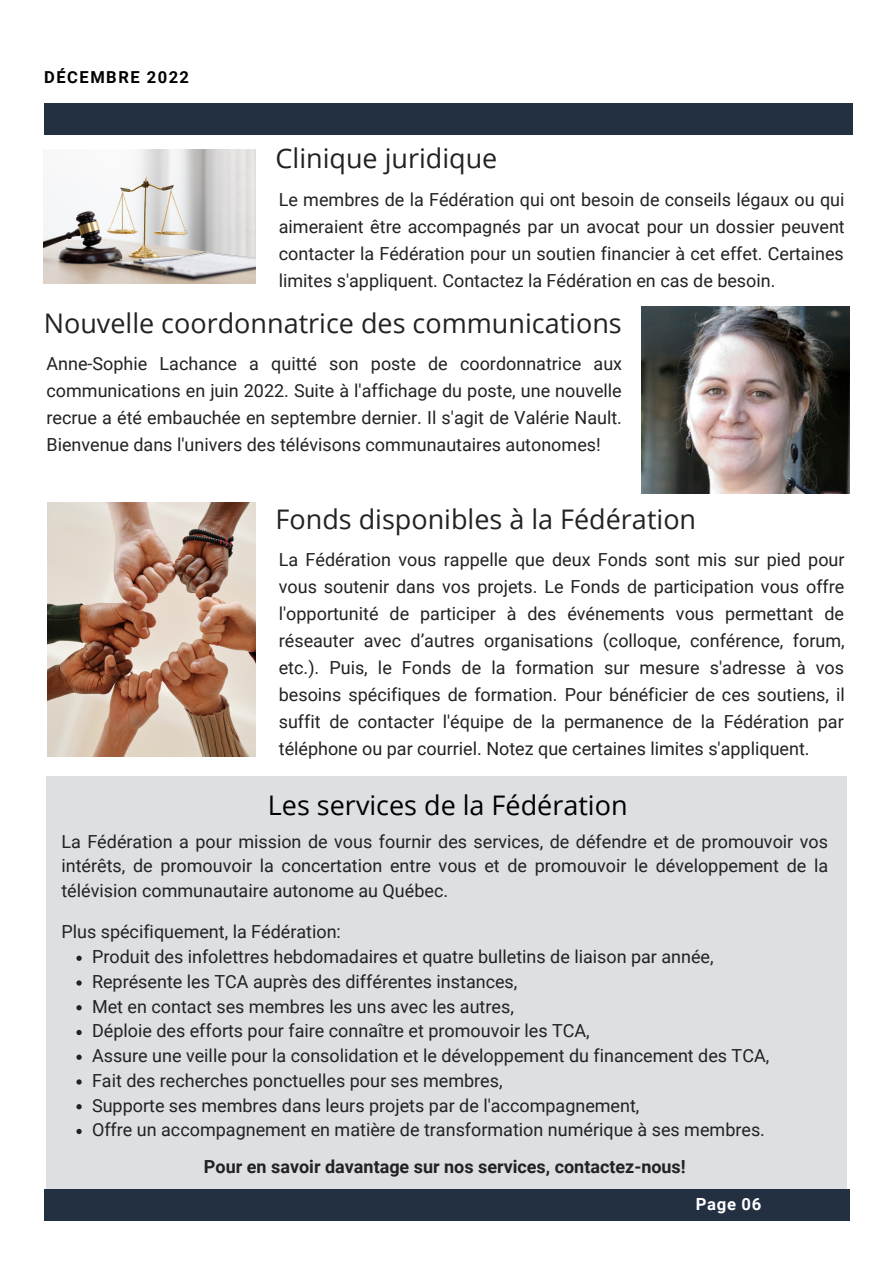
<style>
.page{position:relative;width:893px;height:1264px;background:#fff}
.page>*{position:absolute;margin:0;border:0;box-sizing:border-box;transform-origin:0 0}
.t1{font:27px "Open Sans";color:#222}
.t2{font:27px "Open Sans";color:#000}
.t3{font:18px/27px "Roboto";color:#222;text-align:justify}
.t4{font:700 18px "Roboto";color:#222}
.t5{font:700 16.65px "Roboto";letter-spacing:.04em;color:#fff}
.t6{font:700 16.5px "Roboto";letter-spacing:.09em;color:#000}
</style>
<div class="page">
<div style="left:44px;top:103px;width:808px;height:32px;background:#223042"></div>
<div style="left:44px;top:1188px;width:805px;height:32px;background:#223042"></div>
<img style="left:47px;top:502px;width:208px;height:254px">
<img style="left:44px;top:149px;width:211px;height:134px">
<img style="left:641px;top:306px;width:208px;height:187px">
<div style="left:46px;top:776px;width:801px;height:412px;background:#dddfe2"></div>
<svg style="left:76px;top:955px;width:6px;height:5px"></svg>
<svg style="left:76px;top:980px;width:6px;height:5px"></svg>
<svg style="left:76px;top:1005px;width:6px;height:5px"></svg>
<svg style="left:76px;top:1029px;width:6px;height:6px"></svg>
<svg style="left:76px;top:1054px;width:6px;height:5px"></svg>
<svg style="left:76px;top:1079px;width:6px;height:5px"></svg>
<svg style="left:76px;top:1104px;width:6px;height:5px"></svg>
<svg style="left:76px;top:1128px;width:6px;height:6px"></svg>
<p class="t6" style="left:44px;top:68px;width:146px">DÉCEMBRE 2022</p>
<h1 class="t1" style="left:275px;top:139px;width:223px">Clinique juridique</h1>
<p class="t3" style="left:279px;top:186px;width:567px">Le membres de la Fédération qui ont besoin de conseils légaux ou qui aimeraient être accompagnés par un avocat pour un dossier peuvent contacter la Fédération pour un soutien financier à cet effet. Certaines limites s'appliquent. Contactez la Fédération en cas de besoin.</p>
<h1 class="t1" style="left:44px;top:304px;width:579px">Nouvelle coordonnatrice des communications</h1>
<p class="t3" style="left:46px;top:351px;width:577px">Anne-Sophie Lachance a quitté son poste de coordonnatrice aux communications en juin 2022. Suite à l'affichage du poste, une nouvelle recrue a été embauchée en septembre dernier. Il s'agit de Valérie Nault.<br>Bienvenue dans l'univers des télévisons communautaires autonomes!</p>
<h1 class="t1" style="left:275px;top:500px;width:422px">Fonds disponibles à la Fédération</h1>
<p class="t3" style="left:279px;top:546px;width:567px">La Fédération vous rappelle que deux Fonds sont mis sur pied pour vous soutenir dans vos projets. Le Fonds de participation vous offre l'opportunité de participer à des événements vous permettant de réseauter avec d’autres organisations (colloque, conférence, forum, etc.). Puis, le Fonds de la formation sur mesure s'adresse à vos besoins spécifiques de formation. Pour bénéficier de ces soutiens, il suffit de contacter l'équipe de la permanence de la Fédération par téléphone ou par courriel. Notez que certaines limites s'appliquent.</p>
<h1 class="t2" style="left:268px;top:786px;width:361px">Les services de la Fédération</h1>
<p class="t3" style="left:61px;top:829px;width:768px;line-height:24.8px">La Fédération a pour mission de vous fournir des services, de défendre et de promouvoir vos intérêts, de promouvoir la concertation entre vous et de promouvoir le développement de la télévision communautaire autonome au Québec.</p>
<p class="t3" style="left:61px;top:918px;width:281px">Plus spécifiquement, la Fédération:</p>
<p class="t3" style="left:92px;top:944px;width:678px;line-height:24.8px;text-align:left">Produit des infolettres hebdomadaires et quatre bulletins de liaison par année, Représente les TCA auprès des différentes instances,<br>Met en contact ses membres les uns avec les autres,<br>Déploie des efforts pour faire connaître et promouvoir les TCA,<br>Assure une veille pour la consolidation et le développement du financement des TCA, Fait des recherches ponctuelles pour ses membres,<br>Supporte ses membres dans leurs projets par de l'accompagnement,<br>Offre un accompagnement en matière de transformation numérique à ses membres.</p>
<p class="t4" style="left:204px;top:1156px;width:483px">Pour en savoir davantage sur nos services, contactez-nous!</p>
<p class="t5" style="left:695px;top:1194px;width:67px">Page 06</p>
</div>
